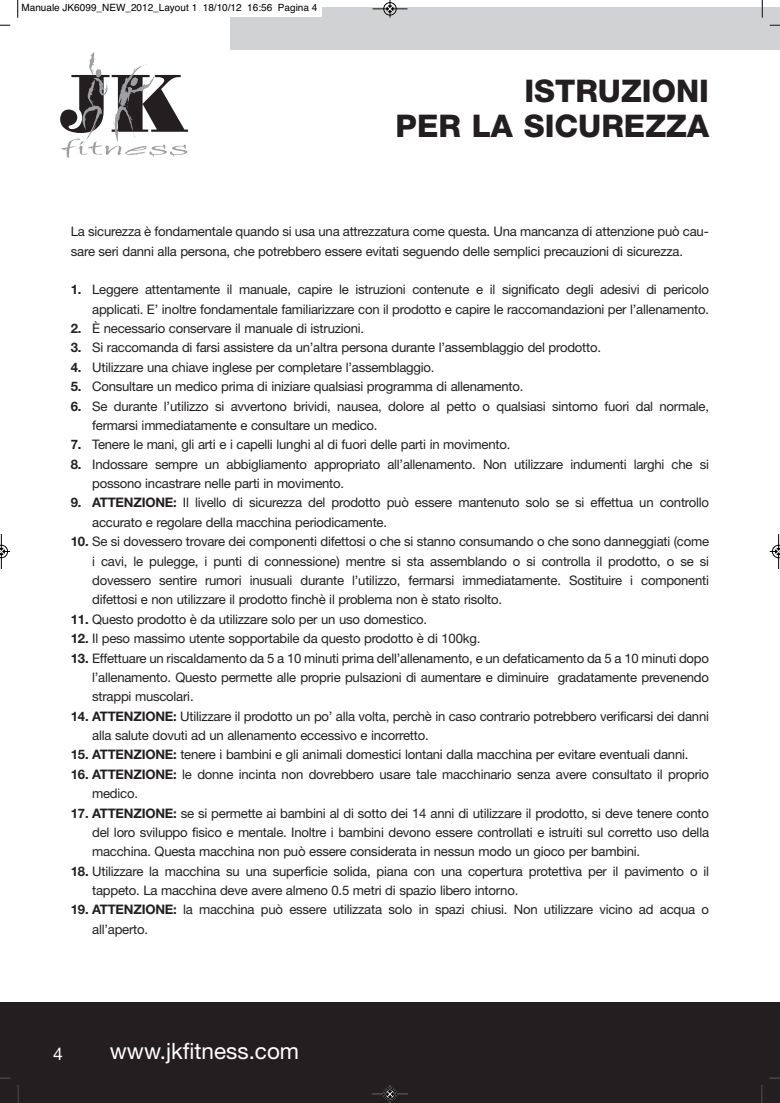
<style>
.page{position:relative;width:780px;height:1103px;background:#fff}
.page>*{position:absolute;margin:0;border:0;box-sizing:border-box;transform-origin:0 0}
.t1{font:800 31.25px/35px "Helvetica Neue";color:#231f20;text-align:right}
.t2{font:22.5px "Helvetica Neue";color:#fff}
.t3{font:17.5px "Helvetica Neue";color:#fff}
.t4{font:13.12px/19.4px "Helvetica Neue";letter-spacing:-.015em;color:#231f20}
.t5{font:10px "Helvetica";color:#000}
.s1{font-weight:700}
</style>
<div class="page">
<div style="left:0;top:1002px;width:780px;height:101px;background:#231f20"></div>
<div style="left:230px;top:8px;width:550px;height:42px;background:#d1d2d4"></div>
<svg style="left:60px;top:52px;width:128px;height:106px"></svg>
<div style="left:16px;top:0;width:306px;height:16px;background:#fff"></div>
<svg style="left:17px;top:0;width:2px;height:18px"></svg>
<svg style="left:761px;top:0;width:2px;height:18px"></svg>
<svg style="left:17px;top:1085px;width:2px;height:18px"></svg>
<svg style="left:761px;top:1085px;width:2px;height:18px"></svg>
<hr style="left:372px;top:8px;width:35px;height:1px;background:#fff">
<div style="left:383px;top:2px;width:13px;height:14px;border:1px solid #fff;border-radius:50%"></div>
<hr style="left:372px;top:9px;width:35px;height:1px;background:#000">
<div style="left:383px;top:2px;width:13px;height:13px;border:1px solid #000;border-radius:50%"></div>
<svg style="left:387px;top:0;width:6px;height:18px"></svg>
<div style="left:383px;top:1087px;width:13px;height:14px;border:1px solid #fff;border-radius:50%"></div>
<hr style="left:372px;top:1094px;width:35px;height:1px;background:#000">
<div style="left:383px;top:1088px;width:13px;height:12px;border:1px solid #000;border-radius:50%"></div>
<svg style="left:387px;top:1085px;width:6px;height:18px"></svg>
<hr style="left:1px;top:534px;width:1px;height:35px;background:#000">
<svg style="left:0;top:545px;width:10px;height:13px"></svg>
<hr style="left:778px;top:534px;width:1px;height:35px;background:#000">
<svg style="left:769px;top:545px;width:11px;height:13px"></svg>
<p class="t5" style="left:21px;top:4px;width:297px">Manuale JK6099_NEW_2012_Layout 1 18/10/12 16:56 Pagina 4</p>
<h1 class="t1" style="left:395px;top:76px;width:315px">ISTRUZIONI<br>PER LA SICUREZZA</h1>
<p class="t4" style="left:71px;top:223px;width:639px">La sicurezza è fondamentale quando si usa una attrezzatura come questa. Una mancanza di attenzione può cau&shy;sare seri danni alla persona, che potrebbero essere evitati seguendo delle semplici precauzioni di sicurezza.</p>
<p class="t4" style="left:71px;top:281px;width:639px;text-align:right"><span class="s1">1.</span> Leggere attentamente il manuale, capire le istruzioni contenute e il significato degli adesivi di pericolo applicati. E’ inoltre fondamentale familiarizzare con il prodotto e capire le raccomandazioni per l’allenamento.</p>
<p class="t4" style="left:71px;top:320px;width:295px"><span class="s1">2.</span> È necessario conservare il manuale di istruzioni.</p>
<p class="t4" style="left:71px;top:339px;width:531px"><span class="s1">3.</span> Si raccomanda di farsi assistere da un’altra persona durante l’assemblaggio del prodotto.</p>
<p class="t4" style="left:71px;top:359px;width:365px"><span class="s1">4.</span> Utilizzare una chiave inglese per completare l’assemblaggio.</p>
<p class="t4" style="left:71px;top:378px;width:454px"><span class="s1">5.</span> Consultare un medico prima di iniziare qualsiasi programma di allenamento.</p>
<p class="t4" style="left:92px;top:398px;width:618px;text-indent:-21px"><span class="s1">6.</span> Se durante l’utilizzo si avvertono brividi, nausea, dolore al petto o qualsiasi sintomo fuori dal normale, fermarsi immediatamente e consultare un medico.</p>
<p class="t4" style="left:71px;top:436px;width:441px"><span class="s1">7.</span> Tenere le mani, gli arti e i capelli lunghi al di fuori delle parti in movimento.</p>
<p class="t4" style="left:92px;top:456px;width:618px;text-indent:-21px"><span class="s1">8.</span> Indossare sempre un abbigliamento appropriato all’allenamento. Non utilizzare indumenti larghi che si possono incastrare nelle parti in movimento.</p>
<p class="t4" style="left:92px;top:494px;width:618px;text-indent:-21px"><span class="s1">9. ATTENZIONE:</span> Il livello di sicurezza del prodotto può essere mantenuto solo se si effettua un controllo accurato e regolare della macchina periodicamente.</p>
<p class="t4" style="left:92px;top:533px;width:618px;text-align:justify;text-indent:-21px"><span class="s1">10.</span> Se si dovessero trovare dei componenti difettosi o che si stanno consumando o che sono danneggiati (come i cavi, le pulegge, i punti di connessione) mentre si sta assemblando o si controlla il prodotto, o se si dovessero sentire rumori inusuali durante l’utilizzo, fermarsi immediatamente. Sostituire i componenti difettosi e non utilizzare il prodotto finchè il problema non è stato risolto.</p>
<p class="t4" style="left:71px;top:611px;width:358px"><span class="s1">11.</span> Questo prodotto è da utilizzare solo per un uso domestico.</p>
<p class="t4" style="left:71px;top:630px;width:411px"><span class="s1">12.</span> Il peso massimo utente sopportabile da questo prodotto è di 100kg.</p>
<p class="t4" style="left:92px;top:649px;width:618px;text-align:justify;text-indent:-21px"><span class="s1">13.</span> Effettuare un riscaldamento da 5 a 10 minuti prima dell’allenamento, e un defaticamento da 5 a 10 minuti dopo l’allenamento. Questo permette alle proprie pulsazioni di aumentare e diminuire gradatamente prevenendo strappi muscolari.</p>
<p class="t4" style="left:92px;top:708px;width:618px;text-indent:-21px"><span class="s1">14. ATTENZIONE:</span> Utilizzare il prodotto un po’ alla volta, perchè in caso contrario potrebbero verificarsi dei danni alla salute dovuti ad un allenamento eccessivo e incorretto.</p>
<p class="t4" style="left:71px;top:746px;width:619px"><span class="s1">15. ATTENZIONE:</span> tenere i bambini e gli animali domestici lontani dalla macchina per evitare eventuali danni.</p>
<p class="t4" style="left:92px;top:766px;width:618px;text-indent:-21px"><span class="s1">16. ATTENZIONE:</span> le donne incinta non dovrebbero usare tale macchinario senza avere consultato il proprio medico.</p>
<p class="t4" style="left:92px;top:804px;width:618px;text-align:justify;text-indent:-21px"><span class="s1">17. ATTENZIONE:</span> se si permette ai bambini al di sotto dei 14 anni di utilizzare il prodotto, si deve tenere conto del loro sviluppo fisico e mentale. Inoltre i bambini devono essere controllati e istruiti sul corretto uso della macchina. Questa macchina non può essere considerata in nessun modo un gioco per bambini.</p>
<p class="t4" style="left:92px;top:863px;width:618px;text-indent:-21px"><span class="s1">18.</span> Utilizzare la macchina su una superficie solida, piana con una copertura protettiva per il pavimento o il tappeto. La macchina deve avere almeno 0.5 metri di spazio libero intorno.</p>
<p class="t4" style="left:92px;top:901px;width:618px;text-indent:-21px"><span class="s1">19. ATTENZIONE:</span> la macchina può essere utilizzata solo in spazi chiusi. Non utilizzare vicino ad acqua o all’aperto.</p>
<h3 class="t3" style="left:53px;top:1047px;width:11px">4</h3>
<h2 class="t2" style="left:110px;top:1043px;width:191px">www.jkfitness.com</h2>
</div>
